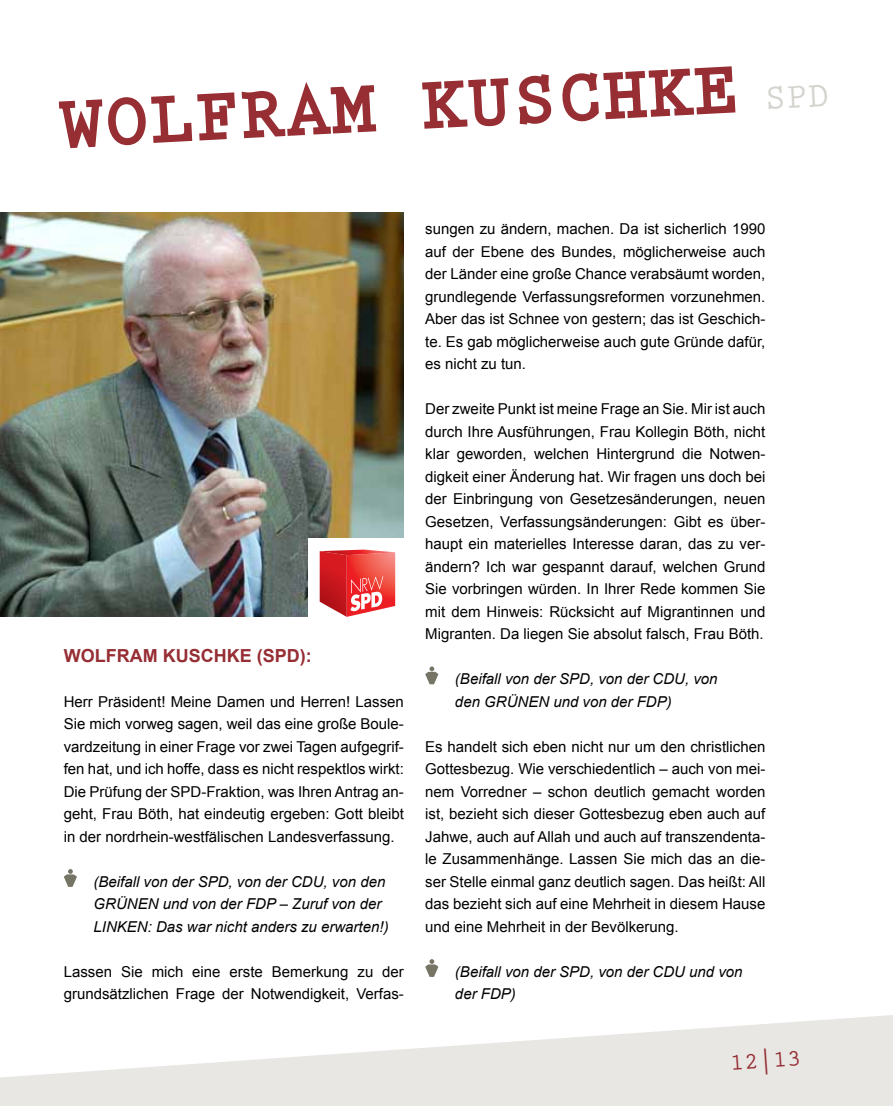
<style>
.page{position:relative;width:893px;height:1106px;background:#fff}
.page>*{position:absolute;margin:0;border:0;box-sizing:border-box;transform-origin:0 0}
.t1{font:700 72px "Prestige Elite Std";color:#962e34}
.t2{font:700 24px "Prestige Elite Std";color:#962e34}
.t3{font:700 18px "Arial";color:#962e34}
.t4{font:15px/22.5px "Arial";color:#000;text-align:justify}
.t5{font:italic 15px/22.5px "Arial";color:#000}
.s1{font-size:36px;color:#d5d3ce}
</style>
<div class="page">
<svg style="left:0;top:1015px;width:893px;height:91px;fill:#e8e7e4"></svg>
<svg style="left:64px;top:869px;width:13px;height:18px"></svg>
<svg style="left:58px;top:82px;width:319px;height:67px"></svg>
<svg style="left:422px;top:78px;width:87px;height:51px"></svg>
<svg style="left:518px;top:74px;width:34px;height:51px"></svg>
<svg style="left:562px;top:66px;width:174px;height:56px"></svg>
<img style="left:0;top:213px;width:404px;height:404px">
<div style="left:308px;top:538px;width:107px;height:80px;background:#fff"></div>
<svg style="left:320px;top:549px;width:75px;height:68px"></svg>
<svg style="left:425px;top:666px;width:13px;height:18px"></svg>
<svg style="left:425px;top:959px;width:13px;height:18px"></svg>
<h1 class="t1" style="left:58px;top:85px;width:771px;rotate:-3deg">WOLFRAM KUSCHKE <span class="s1">SPD</span></h1>
<p class="t3" style="left:64px;top:643px;width:249px">WOLFRAM KUSCHKE (SPD):</p>
<p class="t4" style="left:64px;top:690px;width:342px">Herr Präsident! Meine Damen und Herren! Lassen Sie mich vorweg sagen, weil das eine große Boule&shy;vardzeitung in einer Frage vor zwei Tagen aufgegrif&shy;fen hat, und ich hoffe, dass es nicht respektlos wirkt:<br>Die Prüfung der SPD-Fraktion, was Ihren Antrag an&shy;geht, Frau Böth, hat eindeutig ergeben: Gott bleibt in der nordrhein-westfälischen Landesverfassung.</p>
<p class="t5" style="left:94px;top:870px;width:297px">(Beifall von der SPD, von der CDU, von den<br>GRÜNEN und von der FDP – Zuruf von der<br>LINKEN: Das war nicht anders zu erwarten!)</p>
<p class="t4" style="left:64px;top:960px;width:342px">Lassen Sie mich eine erste Bemerkung zu der grundsätzlichen Frage der Notwendigkeit, Verfas-</p>
<p class="t4" style="left:425px;top:218px;width:342px">sungen zu ändern, machen. Da ist sicherlich 1990 auf der Ebene des Bundes, möglicherweise auch der Länder eine große Chance verabsäumt worden, grundlegende Verfassungsreformen vorzunehmen.<br>Aber das ist Schnee von gestern; das ist Geschich&shy;te. Es gab möglicherweise auch gute Gründe dafür, es nicht zu tun.</p>
<p class="t4" style="left:425px;top:398px;width:342px">Der zweite Punkt ist meine Frage an Sie. Mir ist auch durch Ihre Ausführungen, Frau Kollegin Böth, nicht klar geworden, welchen Hintergrund die Notwen&shy;digkeit einer Änderung hat. Wir fragen uns doch bei der Einbringung von Gesetzesänderungen, neuen Gesetzen, Verfassungsänderungen: Gibt es über&shy;haupt ein materielles Interesse daran, das zu ver&shy;ändern? Ich war gespannt darauf, welchen Grund Sie vorbringen würden. In Ihrer Rede kommen Sie mit dem Hinweis: Rücksicht auf Migrantinnen und Migranten. Da liegen Sie absolut falsch, Frau Böth.</p>
<p class="t5" style="left:455px;top:668px;width:264px">(Beifall von der SPD, von der CDU, von den GRÜNEN und von der FDP)</p>
<p class="t4" style="left:425px;top:735px;width:342px">Es handelt sich eben nicht nur um den christlichen Gottesbezug. Wie verschiedentlich – auch von mei&shy;nem Vorredner – schon deutlich gemacht worden ist, bezieht sich dieser Gottesbezug eben auch auf Jahwe, auch auf Allah und auch auf transzendenta&shy;le Zusammenhänge. Lassen Sie mich das an die&shy;ser Stelle einmal ganz deutlich sagen. Das heißt: All das bezieht sich auf eine Mehrheit in diesem Hause und eine Mehrheit in der Bevölkerung.</p>
<p class="t5" style="left:455px;top:960px;width:289px">(Beifall von der SPD, von der CDU und von der FDP)</p>
<h2 class="t2" style="left:729px;top:1049px;width:73px;rotate:-4deg">12|13</h2>
</div>
